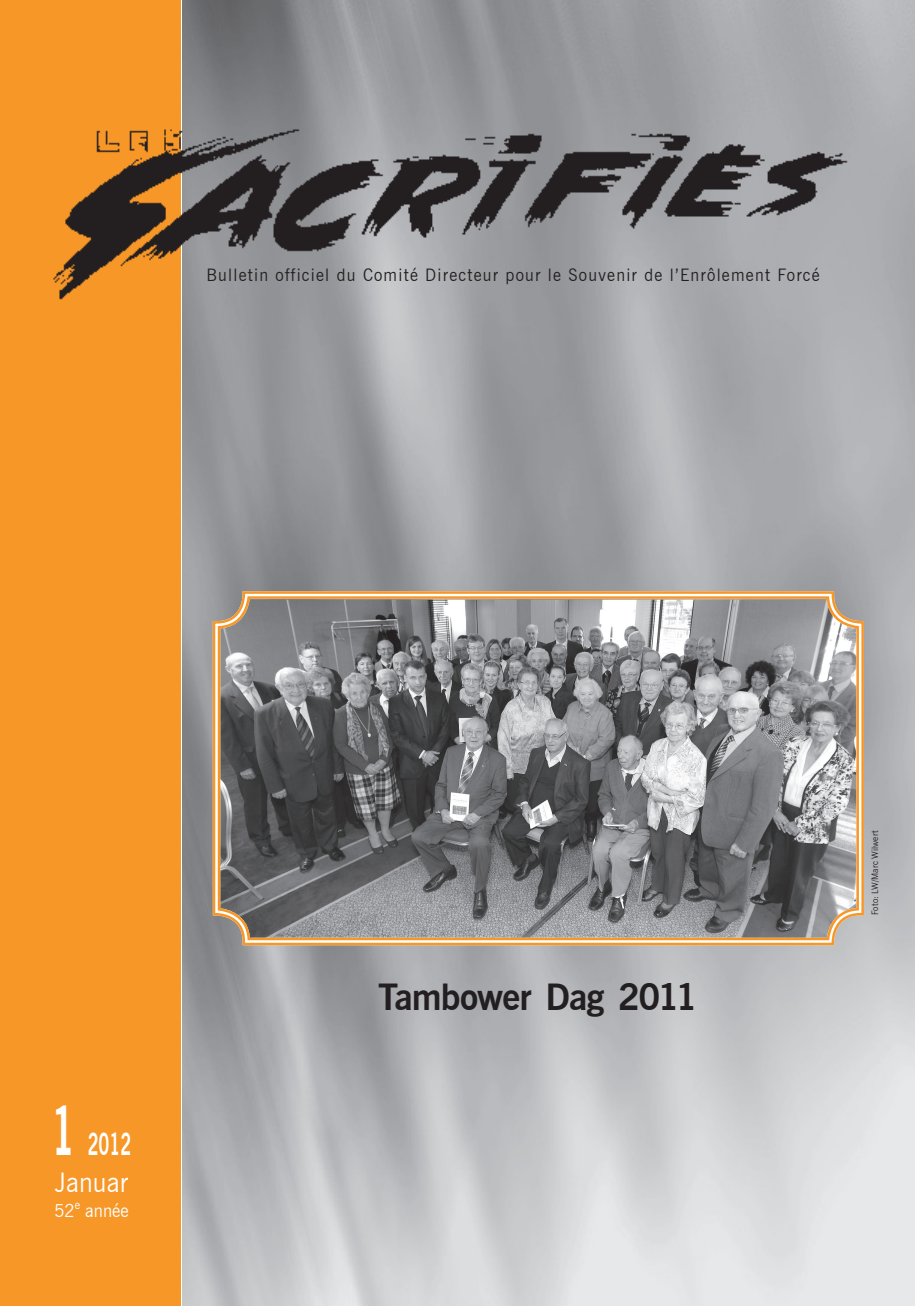
<style>
.page{position:relative;width:915px;height:1306px;background:#fff}
.page>*{position:absolute;margin:0;border:0;box-sizing:border-box;transform-origin:0 0}
.t1{font:700 36px "News Gothic BT";letter-spacing:-.03em;color:#231f20}
.t2{font:700 30px "News Gothic BT";color:#fff;scale:.6 1}
.t3{font:27px "News Gothic BT";color:#fff;scale:.95 1}
.t4{font:18px "News Gothic BT";color:#fff;scale:.95 1}
.t5{font:17.25px "News Gothic BT";letter-spacing:.075em;color:#231f20;scale:.95 1}
.t6{font:11.7px "News Gothic BT";color:#fff;scale:.95 1}
.t7{font:9px "News Gothic BT";letter-spacing:.005em;color:#231f20;scale:.94 1}
.s1{font-size:66px}
</style>
<div class="page">
<div style="left:0;top:0;width:181px;height:1305px;background:#f79727"></div>
<img style="left:183px;top:0;width:731px;height:1305px">
<img style="left:53px;top:105px;width:811px;height:210px">
<svg style="left:211px;top:590px;width:653px;height:356px;background:#858483"></svg>
<div style="left:218px;top:596px;width:640px;height:344px;border:2px solid #f79727;border-radius:30px"></div>
<p class="t5" style="left:206px;top:264px;width:647px">Bulletin officiel du Comité Directeur pour le Souvenir de l’Enrôlement Forcé</p>
<h2 class="t2" style="left:52px;top:1125px;width:134px"><span class="s1">1</span> 2012</h2>
<h3 class="t3" style="left:55px;top:1166px;width:78px">Januar</h3>
<p class="t4" style="left:54px;top:1200px;width:23px">52</p>
<p class="t6" style="left:75px;top:1197px;width:7px">e</p>
<p class="t4" style="left:85px;top:1200px;width:47px">année</p>
<h1 class="t1" style="left:378px;top:975px;width:321px">Tambower Dag 2011</h1>
<p class="t7" style="left:869px;top:915px;width:91px;rotate:-90deg">Foto: LW/Marc Wilwert</p>
</div>
